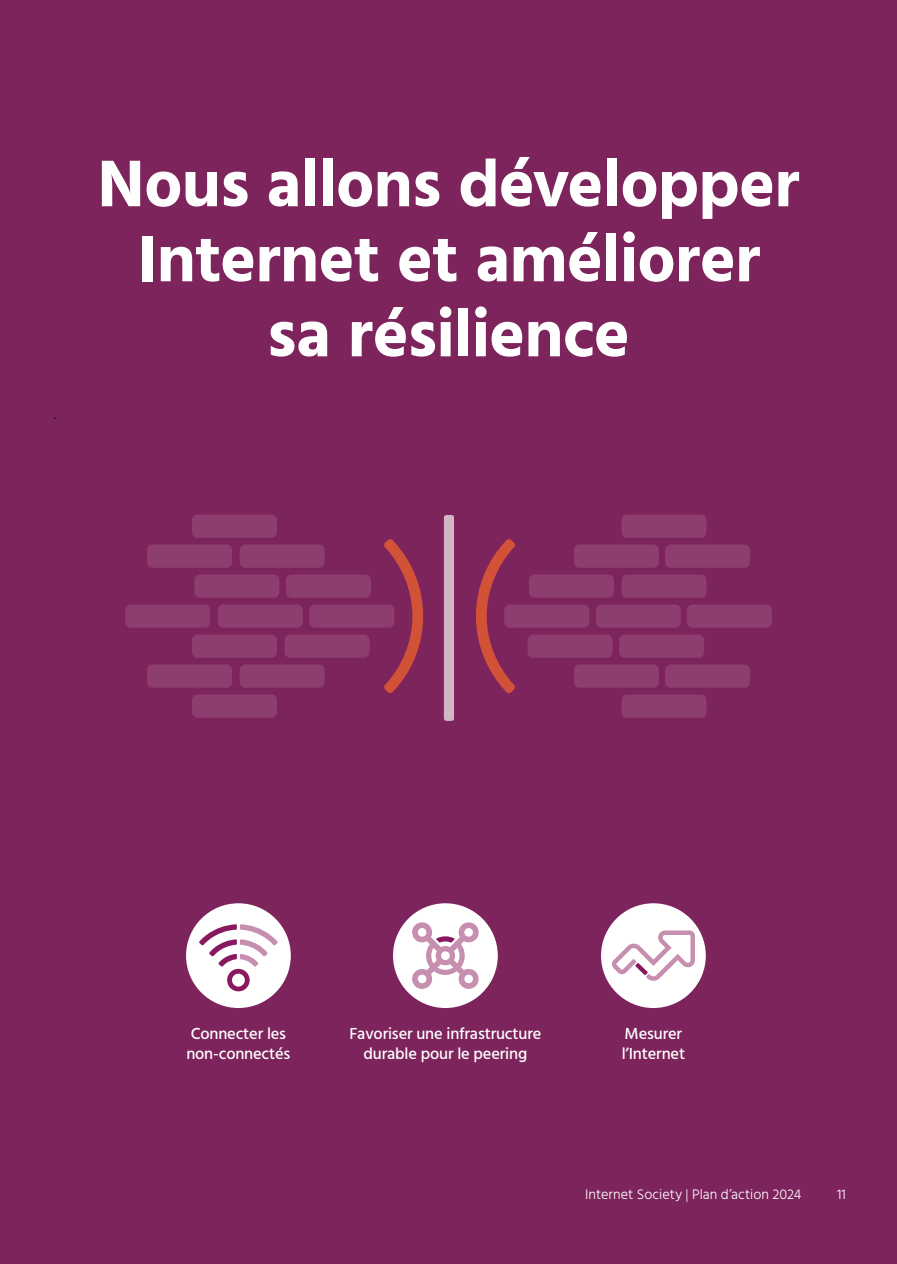
<style>
.page{position:relative;width:897px;height:1264px;background:#fff}
.page>*{position:absolute;margin:0;border:0;box-sizing:border-box;transform-origin:0 0}
.t1{font:700 67.5px/75px "Hind";letter-spacing:-.01em;color:#fff;text-align:center}
.Body_Copy__Light{font:300 16.5px "Hind";color:#0c1c2c}
.t2{font:500 16.35px/19.6px "Hind";letter-spacing:-.01em;color:#fff}
.t3{font:300 14.25px "Hind";letter-spacing:.005em;color:#fff}
</style>
<div class="page">
<div style="left:0;top:0;width:896px;height:1264px;background:#7e245c"></div>
<div style="left:186px;top:903px;width:105px;height:105px;background:#fff;border-radius:50%"></div>
<svg style="left:199px;top:924px;width:79px;height:67px"></svg>
<div style="left:393px;top:903px;width:104px;height:105px;background:#fff;border-radius:50%"></div>
<svg style="left:412px;top:922px;width:67px;height:67px"></svg>
<div style="left:601px;top:903px;width:104px;height:105px;background:#fff;border-radius:50%"></div>
<svg style="left:611px;top:930px;width:84px;height:51px"></svg>
<div style="left:309px;top:604px;width:85px;height:24px;background:#8d3e6f;border-radius:6px"></div>
<div style="left:218px;top:604px;width:85px;height:24px;background:#8d3e6f;border-radius:6px"></div>
<div style="left:239px;top:664px;width:85px;height:24px;background:#8d3e6f;border-radius:6px"></div>
<div style="left:147px;top:664px;width:85px;height:24px;background:#8d3e6f;border-radius:6px"></div>
<div style="left:147px;top:544px;width:85px;height:24px;background:#8d3e6f;border-radius:6px"></div>
<div style="left:125px;top:604px;width:85px;height:24px;background:#8d3e6f;border-radius:6px"></div>
<div style="left:665px;top:544px;width:84px;height:24px;background:#8d3e6f;border-radius:6px"></div>
<div style="left:665px;top:664px;width:84px;height:24px;background:#8d3e6f;border-radius:6px"></div>
<div style="left:686px;top:604px;width:85px;height:24px;background:#8d3e6f;border-radius:6px"></div>
<div style="left:239px;top:544px;width:85px;height:24px;background:#8d3e6f;border-radius:6px"></div>
<div style="left:284px;top:634px;width:85px;height:24px;background:#8d3e6f;border-radius:6px"></div>
<div style="left:192px;top:634px;width:85px;height:24px;background:#8d3e6f;border-radius:6px"></div>
<div style="left:192px;top:694px;width:85px;height:24px;background:#8d3e6f;border-radius:6px"></div>
<div style="left:192px;top:514px;width:85px;height:24px;background:#8d3e6f;border-radius:6px"></div>
<div style="left:286px;top:574px;width:85px;height:24px;background:#8d3e6f;border-radius:6px"></div>
<div style="left:194px;top:574px;width:85px;height:24px;background:#8d3e6f;border-radius:6px"></div>
<div style="left:504px;top:604px;width:85px;height:24px;background:#8d3e6f;border-radius:6px"></div>
<div style="left:595px;top:604px;width:85px;height:24px;background:#8d3e6f;border-radius:6px"></div>
<div style="left:574px;top:544px;width:84px;height:24px;background:#8d3e6f;border-radius:6px"></div>
<div style="left:574px;top:664px;width:84px;height:24px;background:#8d3e6f;border-radius:6px"></div>
<div style="left:529px;top:574px;width:85px;height:24px;background:#8d3e6f;border-radius:6px"></div>
<div style="left:621px;top:574px;width:85px;height:24px;background:#8d3e6f;border-radius:6px"></div>
<div style="left:621px;top:514px;width:85px;height:24px;background:#8d3e6f;border-radius:6px"></div>
<div style="left:621px;top:694px;width:85px;height:24px;background:#8d3e6f;border-radius:6px"></div>
<div style="left:527px;top:634px;width:85px;height:24px;background:#8d3e6f;border-radius:6px"></div>
<div style="left:619px;top:634px;width:85px;height:24px;background:#8d3e6f;border-radius:6px"></div>
<div style="left:444px;top:515px;width:10px;height:206px;background:#d1b7c6;border-radius:3px"></div>
<svg style="left:476px;top:539px;width:39px;height:154px"></svg>
<svg style="left:383px;top:539px;width:40px;height:154px"></svg>
<p class="Body_Copy__Light" style="left:54px;top:403px;width:4px">.</p>
<h2 class="t1" style="left:97px;top:145px;width:703px">Nous allons développer<br>Internet et améliorer sa résilience</h2>
<p class="t2" style="left:186px;top:1025px;width:106px">Connecter les non-connectés</p>
<p class="t2" style="left:349px;top:1025px;width:193px;text-align:center">Favoriser une infrastructure durable pour le peering</p>
<p class="t2" style="left:621px;top:1025px;width:65px">Mesurer l’Internet</p>
<p class="t3" style="left:585px;top:1185px;width:217px">Internet Society | Plan d’action 2024</p>
<p class="t3" style="left:836px;top:1185px;width:10px">11</p>
</div>
